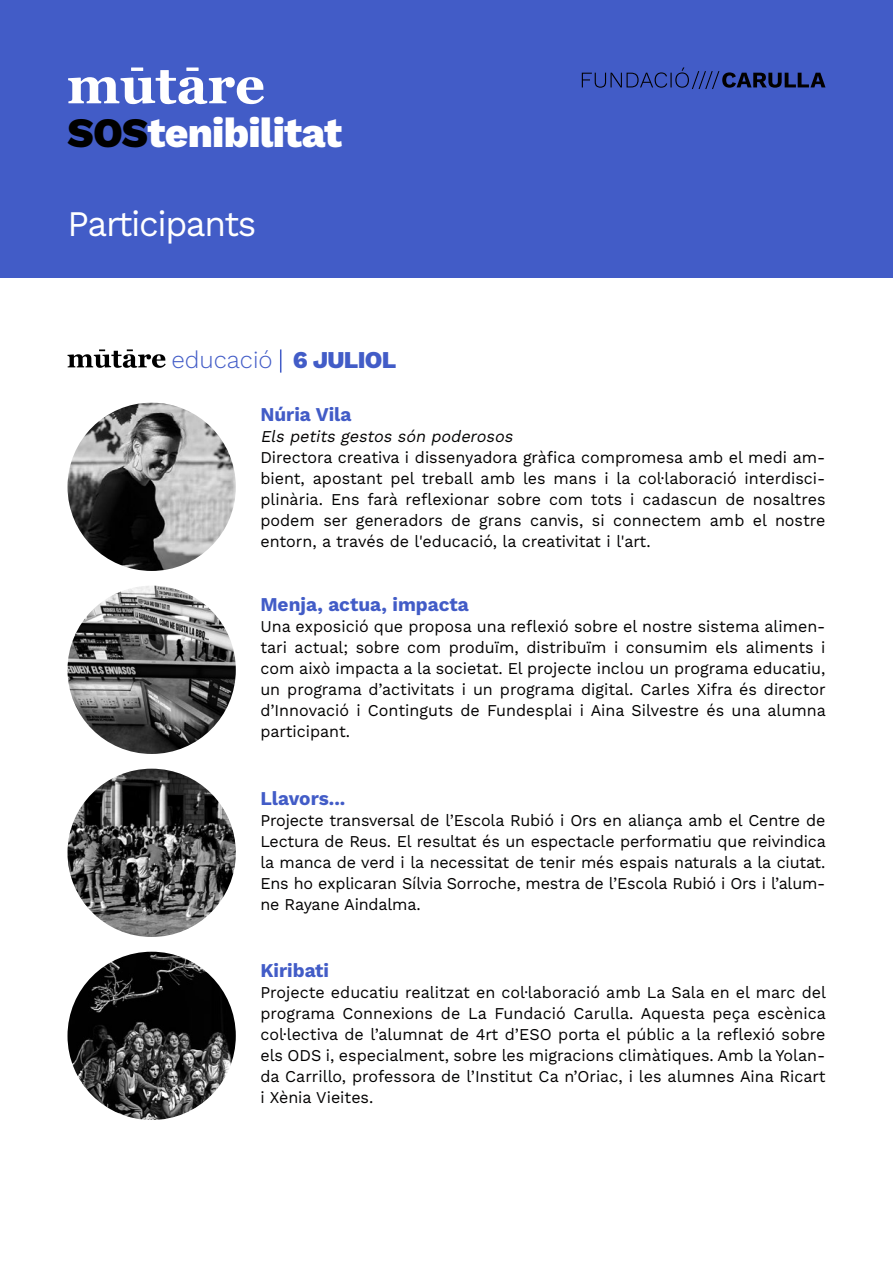
<style>
.page{position:relative;width:893px;height:1263px;background:#fff}
.page>*{position:absolute;margin:0;border:0;box-sizing:border-box;transform-origin:0 0}
.t1{font:800 41.85px "Work Sans";letter-spacing:-.02em;color:#fff}
.t2{font:36px "Work Sans";letter-spacing:-.04em;color:#fff}
.t3{font:300 24.15px "Work Sans";color:#425cc7}
.t4{font:800 24.15px "Work Sans";letter-spacing:-.03em;color:#425cc7}
.t5{font:700 19.5px "Work Sans";color:#425cc7}
.t6{font:16.5px/21px "Work Sans";color:#020000;text-align:justify}
.t7{font:italic 16.5px "Work Sans";color:#020000}
.s1{color:#000}
</style>
<div class="page">
<svg style="left:67px;top:349px;width:99px;height:19px"></svg>
<div style="left:0;top:0;width:893px;height:278px;background:#425cc7"></div>
<svg style="left:68px;top:67px;width:196px;height:37px"></svg>
<svg style="left:280px;top:349px;width:1px;height:24px"></svg>
<img style="left:68px;top:403px;width:168px;height:168px;border-radius:84px">
<img style="left:68px;top:586px;width:168px;height:168px;border-radius:84px">
<img style="left:68px;top:769px;width:168px;height:168px;border-radius:84px">
<img style="left:68px;top:952px;width:168px;height:168px;border-radius:84px">
<svg style="left:582px;top:67px;width:243px;height:22px"></svg>
<h1 class="t1" style="left:68px;top:101px;width:276px"><span class="s1">SOS</span>tenibilitat</h1>
<h2 class="t2" style="left:68px;top:197px;width:190px">Participants</h2>
<h3 class="t3" style="left:171px;top:342px;width:103px">educació</h3>
<h3 class="t4" style="left:293px;top:341px;width:105px">6 JULIOL</h3>
<p class="t5" style="left:260px;top:399px;width:93px">Núria Vila</p>
<p class="t7" style="left:260px;top:423px;width:258px">Els petits gestos són poderosos</p>
<p class="t6" style="left:260px;top:446px;width:567px">Directora creativa i dissenyadora gràfica compromesa amb el medi am&shy;bient, apostant pel treball amb les mans i la col·laboració interdisci&shy;plinària. Ens farà reflexionar sobre com tots i cadascun de nosaltres podem ser generadors de grans canvis, si connectem amb el nostre entorn, a través de l'educació, la creativitat i l'art.</p>
<p class="t5" style="left:260px;top:589px;width:210px">Menja, actua, impacta</p>
<p class="t6" style="left:260px;top:615px;width:567px">Una exposició que proposa una reflexió sobre el nostre sistema alimen&shy;tari actual; sobre com produïm, distribuïm i consumim els aliments i com això impacta a la societat. El projecte inclou un programa educatiu, un programa d’activitats i un programa digital. Carles Xifra és director d’Innovació i Continguts de Fundesplai i Aina Silvestre és una alumna participant.</p>
<p class="t5" style="left:260px;top:783px;width:87px">Llavors...</p>
<p class="t6" style="left:260px;top:809px;width:567px">Projecte transversal de l’Escola Rubió i Ors en aliança amb el Centre de Lectura de Reus. El resultat és un espectacle performatiu que reivindica la manca de verd i la necessitat de tenir més espais naturals a la ciutat.<br>Ens ho explicaran Sílvia Sorroche, mestra de l’Escola Rubió i Ors i l’alum&shy;ne Rayane Aindalma.</p>
<p class="t5" style="left:260px;top:955px;width:70px">Kiribati</p>
<p class="t6" style="left:260px;top:981px;width:567px">Projecte educatiu realitzat en col·laboració amb La Sala en el marc del programa Connexions de La Fundació Carulla. Aquesta peça escènica col·lectiva de l’alumnat de 4rt d’ESO porta el públic a la reflexió sobre els ODS i, especialment, sobre les migracions climàtiques. Amb la Yolan&shy;da Carrillo, professora de l’Institut Ca n’Oriac, i les alumnes Aina Ricart i Xènia Vieites.</p>
</div>
